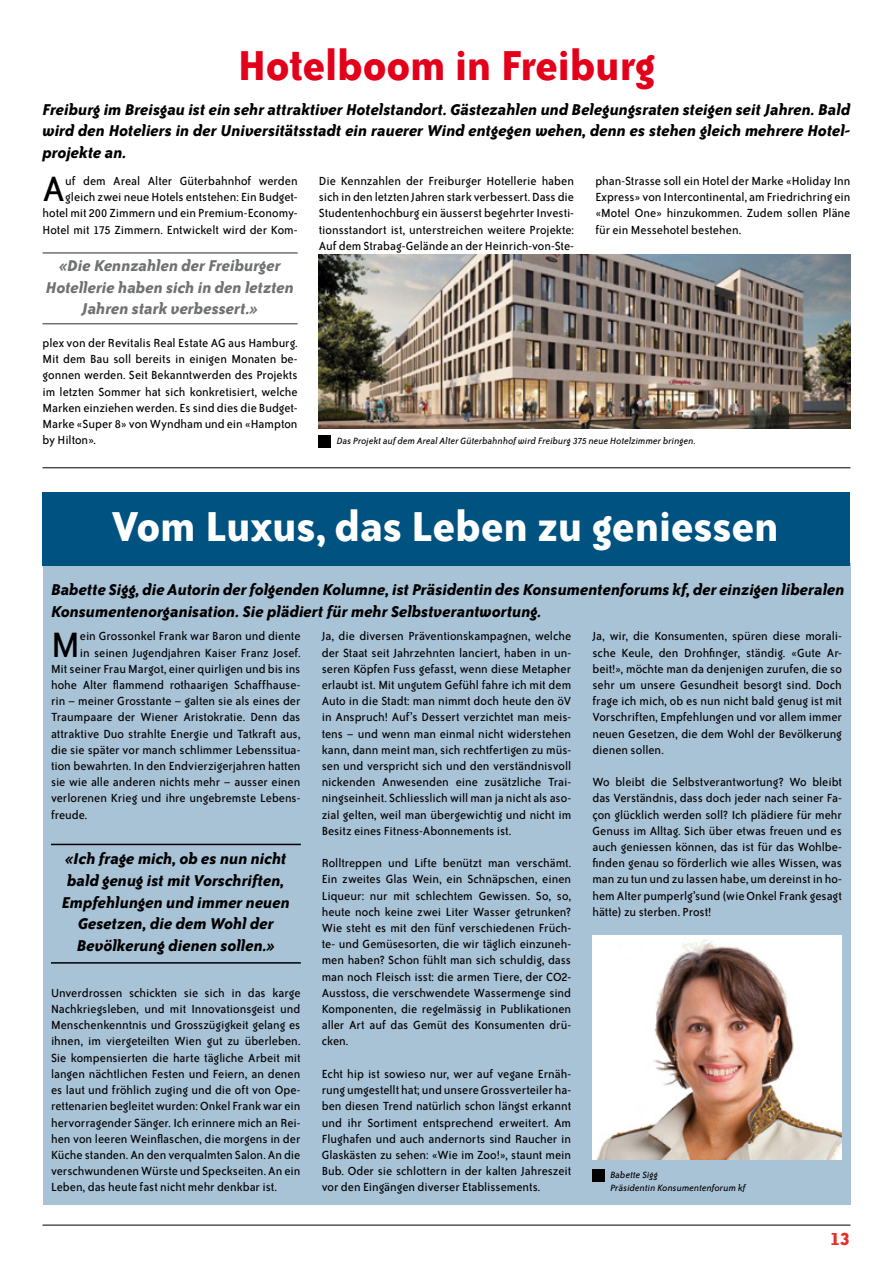
<style>
.page{position:relative;width:893px;height:1263px;background:#fff}
.page>*{position:absolute;margin:0;border:0;box-sizing:border-box;transform-origin:0 0}
.t1{font:700 48px "Bailey Sans ITC";letter-spacing:-.01em;color:#fff}
.t2{font:700 48px "Bailey Sans ITC";letter-spacing:-.01em;color:#e2001a}
.t3{font:40.5px "Bailey Sans ITC";color:#000}
.t4{font:700 21px "Bailey Sans ITC";color:#e4312b}
.t5{font:italic 700 18px/21.6px "Bailey Sans ITC";letter-spacing:-.01em;color:#000;text-align:center}
.t6{font:italic 700 18px/21.6px "Bailey Sans ITC";letter-spacing:-.01em;color:#707172;text-align:center}
.t7{font:13.5px/16.2px "Bailey Sans ITC";letter-spacing:-.005em;color:#000;text-align:justify}
.t8{font:italic 10.5px/12.6px "Bailey Sans ITC";letter-spacing:.005em;color:#000}
</style>
<div class="page">
<div style="left:43px;top:563px;width:807px;height:641px;background:#a8c2d6"></div>
<div style="left:592px;top:1169px;width:12px;height:12px;background:#000"></div>
<img style="left:592px;top:935px;width:250px;height:225px">
<hr style="left:51px;top:844px;width:250px;height:1px;background:#000">
<hr style="left:51px;top:962px;width:250px;height:2px;background:#000">
<div style="left:43px;top:492px;width:807px;height:74px;background:#005380"></div>
<hr style="left:43px;top:467px;width:807px;height:1px;background:#000">
<hr style="left:43px;top:1225px;width:807px;height:1px;background:#000">
<hr style="left:43px;top:252px;width:255px;height:2px;background:#707172">
<hr style="left:43px;top:323px;width:255px;height:1px;background:#707172">
<div style="left:319px;top:436px;width:12px;height:12px;background:#000"></div>
<img style="left:319px;top:254px;width:531px;height:174px">
<h1 class="t2" style="left:237px;top:40px;width:420px">Hotelboom in Freiburg</h1>
<p class="t5" style="left:43px;top:98px;width:809px;text-align:justify">Freiburg im Breisgau ist ein sehr attraktiver Hotelstandort. Gästezahlen und Belegungsraten steigen seit Jahren. Bald wird den Hoteliers in der Universitätsstadt ein rauerer Wind entgegen wehen, denn es stehen gleich mehrere Hotel&shy;projekte an.</p>
<p class="t7" style="left:43px;top:173px;width:257px;text-align:right">uf dem Areal Alter Güterbahnhof werden gleich zwei neue Hotels entstehen: Ein Budget&shy;hotel mit 200 Zimmern und ein Premium-Economy-Hotel mit 175 Zimmern. Entwickelt wird der Kom-</p>
<h2 class="t3" style="left:43px;top:168px;width:24px">A</h2>
<h3 class="t6" style="left:46px;top:255px;width:250px">«Die Kennzahlen der Freiburger<br>Hotellerie haben sich in den letzten<br>Jahren stark verbessert.»</h3>
<p class="t7" style="left:43px;top:335px;width:257px">plex von der Revitalis Real Estate AG aus Hamburg.<br>Mit dem Bau soll bereits in einigen Monaten be&shy;gonnen werden. Seit Bekanntwerden des Projekts im letzten Sommer hat sich konkretisiert, welche Marken einziehen werden. Es sind dies die Budget-Marke «Super 8» von Wyndham und ein «Hampton by Hilton».</p>
<p class="t7" style="left:319px;top:173px;width:257px">Die Kennzahlen der Freiburger Hotellerie haben sich in den letzten Jahren stark verbessert. Dass die Studentenhochburg ein äusserst begehrter Investi&shy;tionsstandort ist, unterstreichen weitere Projekte:<br>Auf dem Strabag-Gelände an der Heinrich-von-Ste-</p>
<p class="t7" style="left:595px;top:173px;width:257px">phan-Strasse soll ein Hotel der Marke «Holiday Inn Express» von Intercontinental, am Friedrichring ein «Motel One» hinzukommen. Zudem sollen Pläne für ein Messehotel bestehen.</p>
<p class="t8" style="left:337px;top:435px;width:361px">Das Projekt auf dem Areal Alter Güterbahnhof wird Freiburg 375 neue Hotelzimmer bringen.</p>
<h1 class="t1" style="left:112px;top:500px;width:669px">Vom Luxus, das Leben zu geniessen</h1>
<h3 class="t5" style="left:51px;top:579px;width:795px;text-align:left">Babette Sigg, die Autorin der folgenden Kolumne, ist Präsidentin des Konsumentenforums kf, der einzigen liberalen<br>Konsumentenorganisation. Sie plädiert für mehr Selbstverantwortung.</h3>
<h2 class="t3" style="left:51px;top:623px;width:30px">M</h2>
<p class="t7" style="left:80px;top:628px;width:222px">ein Grossonkel Frank war Baron und diente</p>
<p class="t7" style="left:80px;top:645px;width:222px">in seinen Jugendjahren Kaiser Franz Josef.</p>
<p class="t7" style="left:51px;top:661px;width:251px">Mit seiner Frau Margot, einer quirligen und bis ins</p>
<p class="t7" style="left:51px;top:677px;width:251px">hohe Alter flammend rothaarigen Schaffhause-</p>
<p class="t7" style="left:51px;top:693px;width:251px">rin – meiner Grosstante – galten sie als eines der</p>
<p class="t7" style="left:51px;top:709px;width:251px">Traumpaare der Wiener Aristokratie. Denn das</p>
<p class="t7" style="left:51px;top:726px;width:251px">attraktive Duo strahlte Energie und Tatkraft aus,</p>
<p class="t7" style="left:51px;top:742px;width:251px">die sie später vor manch schlimmer Lebenssitua-</p>
<p class="t7" style="left:51px;top:758px;width:251px">tion bewahrten. In den Endvierzigerjahren hatten</p>
<p class="t7" style="left:51px;top:774px;width:251px">sie wie alle anderen nichts mehr – ausser einen</p>
<p class="t7" style="left:51px;top:790px;width:251px">verlorenen Krieg und ihre ungebremste Lebens-</p>
<p class="t7" style="left:51px;top:807px;width:38px">freude.</p>
<h3 class="t5" style="left:62px;top:848px;width:230px">«Ich frage mich, ob es nun nicht bald genug ist mit Vorschriften,<br>Empfehlungen und immer neuen<br>Gesetzen, die dem Wohl der<br>Bevölkerung dienen sollen.»</h3>
<p class="t7" style="left:51px;top:985px;width:251px">Unverdrossen schickten sie sich in das karge Nachkriegsleben, und mit Innovationsgeist und Menschenkenntnis und Grosszügigkeit gelang es ihnen, im viergeteilten Wien gut zu überleben.<br>Sie kompensierten die harte tägliche Arbeit mit langen nächtlichen Festen und Feiern, an denen es laut und fröhlich zuging und die oft von Ope&shy;rettenarien begleitet wurden: Onkel Frank war ein hervorragender Sänger. Ich erinnere mich an Rei&shy;hen von leeren Weinflaschen, die morgens in der Küche standen. An den verqualmten Salon. An die verschwundenen Würste und Speckseiten. An ein Leben, das heute fast nicht mehr denkbar ist.</p>
<p class="t7" style="left:322px;top:628px;width:251px">Ja, die diversen Präventionskampagnen, welche der Staat seit Jahrzehnten lanciert, haben in un&shy;seren Köpfen Fuss gefasst, wenn diese Metapher erlaubt ist. Mit ungutem Gefühl fahre ich mit dem Auto in die Stadt: man nimmt doch heute den öV in Anspruch! Auf’s Dessert verzichtet man meis&shy;tens – und wenn man einmal nicht widerstehen kann, dann meint man, sich rechtfertigen zu müs&shy;sen und verspricht sich und den verständnisvoll nickenden Anwesenden eine zusätzliche Trai&shy;ningseinheit. Schliesslich will man ja nicht als aso&shy;zial gelten, weil man übergewichtig und nicht im Besitz eines Fitness-Abonnements ist.</p>
<p class="t7" style="left:322px;top:855px;width:251px">Rolltreppen und Lifte benützt man verschämt.<br>Ein zweites Glas Wein, ein Schnäpschen, einen Liqueur: nur mit schlechtem Gewissen. So, so, heute noch keine zwei Liter Wasser getrunken?<br>Wie steht es mit den fünf verschiedenen Früch&shy;te- und Gemüsesorten, die wir täglich einzuneh&shy;men haben? Schon fühlt man sich schuldig, dass man noch Fleisch isst: die armen Tiere, der CO2- Ausstoss, die verschwendete Wassermenge sind Komponenten, die regelmässig in Publikationen aller Art auf das Gemüt des Konsumenten drü&shy;cken.</p>
<p class="t7" style="left:322px;top:1066px;width:251px">Echt hip ist sowieso nur, wer auf vegane Ernäh&shy;rung umgestellt hat; und unsere Grossverteiler ha&shy;ben diesen Trend natürlich schon längst erkannt und ihr Sortiment entsprechend erweitert. Am Flughafen und auch andernorts sind Raucher in Glaskästen zu sehen: «Wie im Zoo!», staunt mein Bub. Oder sie schlottern in der kalten Jahreszeit vor den Eingängen diverser Etablissements.</p>
<p class="t7" style="left:592px;top:628px;width:251px">Ja, wir, die Konsumenten, spüren diese morali&shy;sche Keule, den Drohfinger, ständig. «Gute Ar&shy;beit!», möchte man da denjenigen zurufen, die so sehr um unsere Gesundheit besorgt sind. Doch frage ich mich, ob es nun nicht bald genug ist mit Vorschriften, Empfehlungen und vor allem immer neuen Gesetzen, die dem Wohl der Bevölkerung dienen sollen.</p>
<p class="t7" style="left:592px;top:774px;width:251px">Wo bleibt die Selbstverantwortung? Wo bleibt das Verständnis, dass doch jeder nach seiner Fa&shy;çon glücklich werden soll? Ich plädiere für mehr Genuss im Alltag. Sich über etwas freuen und es auch geniessen können, das ist für das Wohlbe&shy;finden genau so förderlich wie alles Wissen, was man zu tun und zu lassen habe, um dereinst in ho&shy;hem Alter pumperlg’sund (wie Onkel Frank gesagt hätte) zu sterben. Prost!</p>
<p class="t8" style="left:610px;top:1169px;width:137px">Babette Sigg<br>Präsidentin Konsumentenforum kf</p>
<h3 class="t4" style="left:830px;top:1228px;width:22px">13</h3>
</div>
